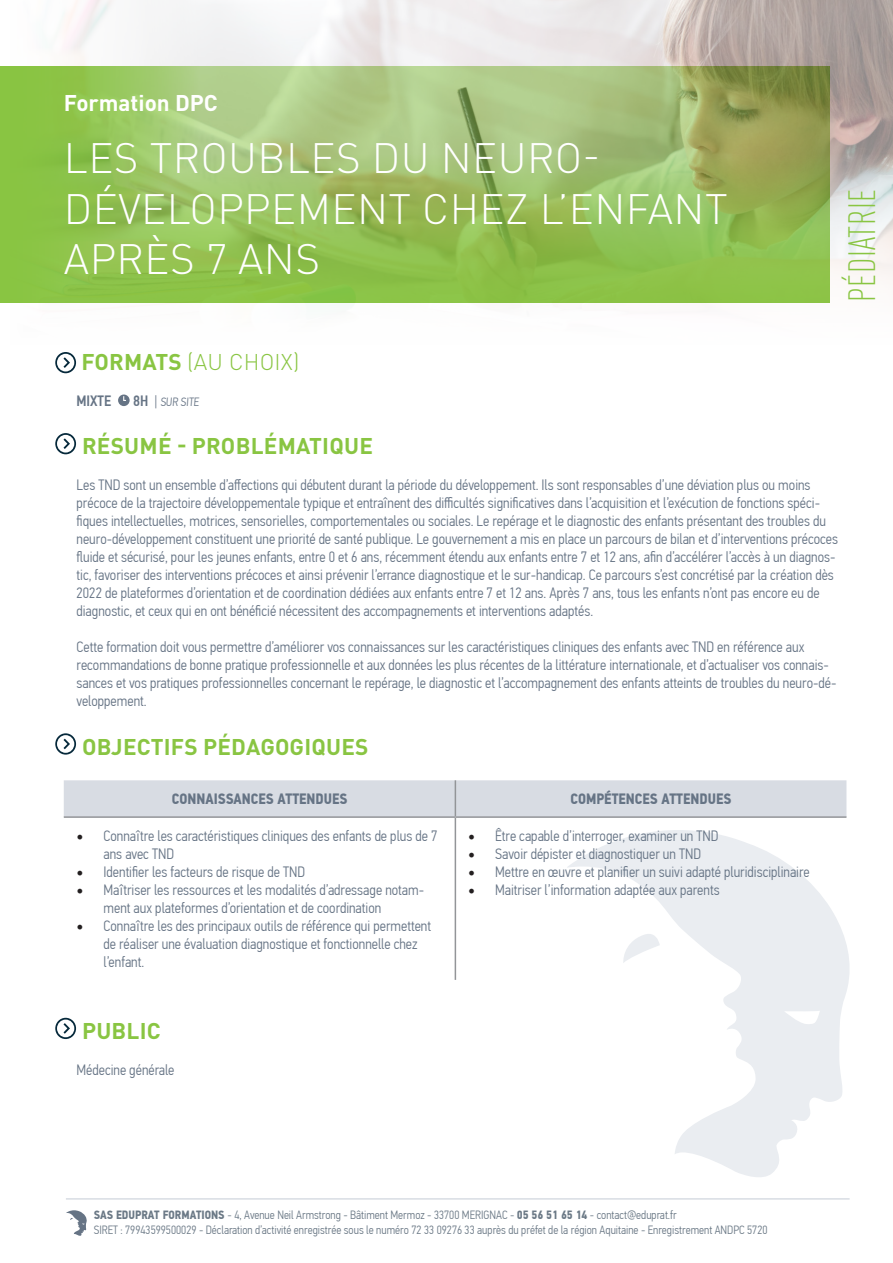
<style>
.page{position:relative;width:893px;height:1263px;background:#fff}
.page>*{position:absolute;margin:0;border:0;box-sizing:border-box;transform-origin:0 0}
.t1{font:300 42px/50.4px "DINOT";letter-spacing:.01em;color:#fff}
.t2{font:300 condensed 37.5px "DINOT";letter-spacing:.01em;color:#89c542}
.t3{font:700 22.5px "DINOT";letter-spacing:.01em;color:#89c542}
.t4{font:300 22.5px "DINOT";letter-spacing:.01em;color:#89c542}
.t5{font:700 22.5px "DINOT";color:#fff}
.t6{font:300 15px/18px "PF Din Text Cond Pro";color:#667485}
.t7{font:700 15px "PF Din Text Cond Pro";color:#667485}
.t8{font:500 15px "PF Din Text Cond Pro";color:#667485}
.t9{font:300 12px/14.4px "PF Din Text Cond Pro";color:#6b7986}
.t10{font:300 12px "PF Din Text Cond Pro";color:#667485}
.s1{font-weight:700}
.s2{font-weight:500;font-size:15px}
.s3{font-size:15px}
.s4{font-family:"Minion Pro";font-weight:400;font-size:18px;color:#231f20}
</style>
<div class="page">
<hr style="left:66px;top:1198px;width:784px;height:1px;background:#d8dce3">
<svg style="left:66px;top:1210px;width:21px;height:26px"></svg>
<svg style="left:567px;top:830px;width:283px;height:347px"></svg>
<img style="left:0;top:0;width:893px;height:363px">
<svg style="left:55px;top:352px;width:21px;height:21px"></svg>
<div style="left:118px;top:394px;width:12px;height:12px;background:#667485;border-radius:50%"></div>
<svg style="left:123px;top:395px;width:4px;height:6px"></svg>
<svg style="left:55px;top:433px;width:21px;height:21px"></svg>
<svg style="left:55px;top:733px;width:21px;height:22px"></svg>
<svg style="left:55px;top:1018px;width:21px;height:21px"></svg>
<div style="left:64px;top:780px;width:782px;height:36px;background:#d8dce3"></div>
<hr style="left:455px;top:780px;width:1px;height:36px;background:#939598">
<hr style="left:64px;top:816px;width:391px;height:2px;background:#939598">
<hr style="left:455px;top:816px;width:391px;height:2px;background:#939598">
<hr style="left:455px;top:818px;width:1px;height:162px;background:#939598">
<p class="t5" style="left:64px;top:88px;width:156px">Formation DPC</p>
<p class="t1" style="left:64px;top:132px;width:665px">LES TROUBLES DU NEURO-<br>DÉVELOPPEMENT CHEZ L’ENFANT<br>APRÈS 7 ANS</p>
<p class="t2" style="left:840px;top:302px;width:114px;rotate:-90deg">PÉDIATRIE</p>
<p class="t4" style="left:81px;top:348px;width:220px"><span class="s1">FORMATS</span> (AU CHOIX)</p>
<p class="t8" style="left:77px;top:392px;width:36px">MIXTE</p>
<p class="t10" style="left:133px;top:395px;width:69px"><span class="s2">8H</span> <span class="s3">|</span> SUR SITE</p>
<p class="t3" style="left:82px;top:431px;width:292px">RÉSUMÉ - PROBLÉMATIQUE</p>
<p class="t6" style="left:77px;top:476px;width:763px">Les TND sont un ensemble d’affections qui débutent durant la période du développement. Ils sont responsables d’une déviation plus ou moins précoce de la trajectoire développementale typique et entraînent des difficultés significatives dans l’acquisition et l’exécution de fonctions spéci&shy;fiques intellectuelles, motrices, sensorielles, comportementales ou sociales. Le repérage et le diagnostic des enfants présentant des troubles du neuro-développement constituent une priorité de santé publique. Le gouvernement a mis en place un parcours de bilan et d’interventions précoces fluide et sécurisé, pour les jeunes enfants, entre 0 et 6 ans, récemment étendu aux enfants entre 7 et 12 ans, afin d’accélérer l’accès à un diagnos&shy;tic, favoriser des interventions précoces et ainsi prévenir l’errance diagnostique et le sur-handicap. Ce parcours s’est concrétisé par la création dès 2022 de plateformes d’orientation et de coordination dédiées aux enfants entre 7 et 12 ans. Après 7 ans, tous les enfants n’ont pas encore eu de diagnostic, et ceux qui en ont bénéficié nécessitent des accompagnements et interventions adaptés.</p>
<p class="t6" style="left:77px;top:638px;width:761px">Cette formation doit vous permettre d’améliorer vos connaissances sur les caractéristiques cliniques des enfants avec TND en référence aux recommandations de bonne pratique professionnelle et aux données les plus récentes de la littérature internationale, et d’actualiser vos connais&shy;sances et vos pratiques professionnelles concernant le repérage, le diagnostic et l’accompagnement des enfants atteints de troubles du neuro-dé&shy;veloppement.</p>
<p class="t3" style="left:82px;top:732px;width:288px">OBJECTIFS PÉDAGOGIQUES</p>
<p class="t7" style="left:172px;top:790px;width:177px">CONNAISSANCES ATTENDUES</p>
<p class="t7" style="left:571px;top:790px;width:162px">COMPÉTENCES ATTENDUES</p>
<p class="t6" style="left:104px;top:827px;width:335px;text-indent:-27px"><span class="s4">•</span> Connaître les caractéristiques cliniques des enfants de plus de 7 ans avec TND</p>
<p class="t6" style="left:77px;top:863px;width:230px"><span class="s4">•</span> Identifier les facteurs de risque de TND</p>
<p class="t6" style="left:104px;top:881px;width:322px;text-indent:-27px"><span class="s4">•</span> Maîtriser les ressources et les modalités d’adressage notam&shy;ment aux plateformes d’orientation et de coordination</p>
<p class="t6" style="left:104px;top:917px;width:329px;text-indent:-27px"><span class="s4">•</span> Connaître les des principaux outils de référence qui permettent de réaliser une évaluation diagnostique et fonctionnelle chez l’enfant.</p>
<p class="t6" style="left:468px;top:827px;width:252px"><span class="s4">•</span> Être capable d’interroger, examiner un TND</p>
<p class="t6" style="left:468px;top:845px;width:235px"><span class="s4">•</span> Savoir dépister et diagnostiquer un TND</p>
<p class="t6" style="left:468px;top:863px;width:343px"><span class="s4">•</span> Mettre en œuvre et planifier un suivi adapté pluridisciplinaire</p>
<p class="t6" style="left:468px;top:881px;width:253px"><span class="s4">•</span> Maitriser l’information adaptée aux parents</p>
<p class="t3" style="left:82px;top:1016px;width:80px">PUBLIC</p>
<p class="t6" style="left:77px;top:1061px;width:99px">Médecine générale</p>
<p class="t9" style="left:94px;top:1208px;width:675px"><span class="s1">SAS EDUPRAT FORMATIONS</span> - 4, Avenue Neil Armstrong - Bâtiment Mermoz - 33700 MERIGNAC - <span class="s1">05 56 51 65 14</span> - contact@eduprat.fr<br>SIRET : 79943599500029 - Déclaration d’activité enregistrée sous le numéro 72 33 09276 33 auprès du préfet de la région Aquitaine - Enregistrement ANDPC 5720</p>
</div>
